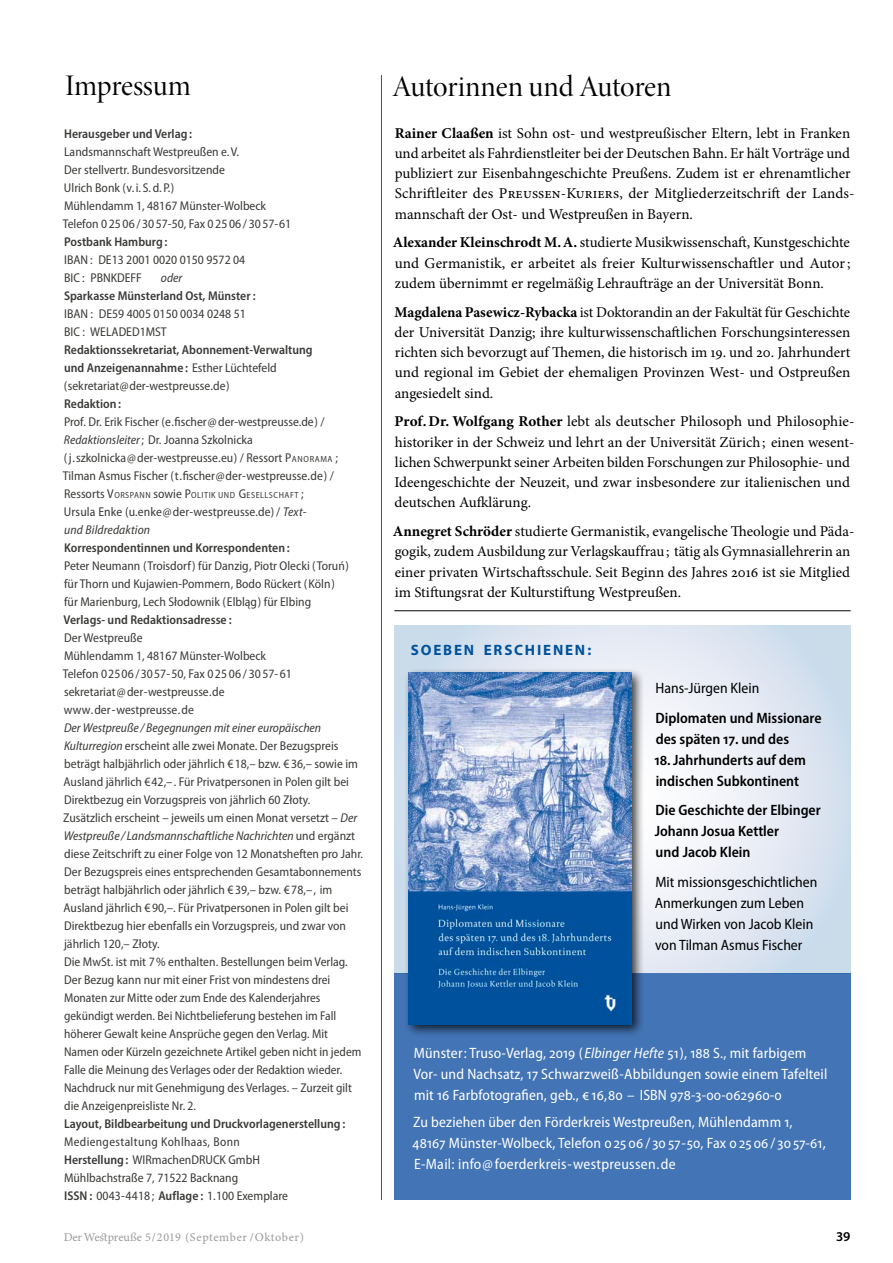
<style>
.page{position:relative;width:893px;height:1263px;background:#fff}
.page>*{position:absolute;margin:0;border:0;box-sizing:border-box;transform-origin:0 0}
.t1{font:30px "Minion Pro Disp";letter-spacing:-.01em;color:#000}
.t2{font:15px/20.2px "Minion Pro";letter-spacing:-.005em;color:#000}
.t3{font:semi-condensed 15px/21px "Myriad Pro";letter-spacing:.01em;color:#fff}
.t4{font:600 semi-condensed 15px/21px "Myriad Pro";color:#000}
.t5{font:semi-condensed 15px/21px "Myriad Pro";color:#000}
.t6{font:700 15px "Myriad Pro";letter-spacing:.12em;color:#00529c}
.t7{font:600 13.5px "Myriad Pro";color:#000}
.t8{font:semi-condensed 12.75px/18px "Myriad Pro";color:#3a3a38}
.t9{font:600 semi-condensed 12.75px/18px "Myriad Pro";color:#3a3a38}
.t10{font:italic semi-condensed 12.75px "Myriad Pro";color:#3a3a38}
.t11{font:12px "Minion Pro Capt";letter-spacing:.04em;color:#9c9c9c}
.t12{font:semi-condensed 8.85px "Myriad Pro";letter-spacing:.055em;color:#3a3a38}
.s1{font-weight:700}
.s2{font-weight:400}
.s3{font-style:italic}
.s4{font-style:inherit}
.s5{font-size:8.85px}
.s6{font-size:12.75px}
.s7{font-weight:600}
</style>
<div class="page">
<div style="left:394px;top:974px;width:457px;height:226px;background:#4374b5"></div>
<svg style="left:394px;top:625px;width:457px;height:349px"></svg>
<hr style="left:381px;top:75px;width:1px;height:1125px;background:#554f49">
<hr style="left:394px;top:610px;width:457px;height:1px;background:#000">
<div style="left:403px;top:668px;width:242px;height:370px;background:#000;opacity:.75"></div>
<img style="left:408px;top:672px;width:224px;height:352px">
<h1 class="t1" style="left:65px;top:67px;width:127px">Impressum</h1>
<h1 class="t1" style="left:392px;top:68px;width:281px">Autorinnen und Autoren</h1>
<p class="t2" style="left:395px;top:123px;width:461px"><span class="s1">Rainer Claaßen</span> ist Sohn ost- und westpreußischer Eltern, lebt in Franken und arbeitet als Fahrdienstleiter bei der Deutschen Bahn. Er hält Vorträge und publiziert zur Eisenbahngeschichte Preußens. Zudem ist er ehrenamtlicher Schriftleiter des Preussen-Kuriers, der Mitgliederzeitschrift der Lands&shy;mannschaft der Ost- und Westpreußen in Bayern.</p>
<p class="t2" style="left:393px;top:232px;width:459px;text-align:justify"><span class="s1">Alexander Kleinschrodt M.A.</span> studierte Musikwissenschaft, Kunstgeschichte und Germanistik, er arbeitet als freier Kulturwissenschaftler und Autor; zudem übernimmt er regelmäßig Lehraufträge an der Universität Bonn.</p>
<p class="t2" style="left:394px;top:302px;width:457px;text-align:justify"><span class="s1">Magdalena Pasewicz-Rybacka</span> ist Doktorandin an der Fakultät für Geschichte der Universität Danzig; ihre kulturwissenschaftlichen Forschungsinteressen richten sich bevorzugt auf Themen, die historisch im 19. und 20. Jahrhundert und regional im Gebiet der ehemaligen Provinzen West- und Ostpreußen angesiedelt sind.</p>
<p class="t2" style="left:394px;top:411px;width:461px"><span class="s1">Prof.Dr. Wolfgang Rother</span> lebt als deutscher Philosoph und Philosophie&shy;historiker in der Schweiz und lehrt an der Universität Zürich; einen wesent&shy;lichen Schwerpunkt seiner Arbeiten bilden Forschungen zur Philosophie- und Ideengeschichte der Neuzeit, und zwar insbesondere zur italienischen und deutschen Aufklärung.</p>
<p class="t2" style="left:393px;top:521px;width:461px"><span class="s1">Annegret Schröder</span> studierte Germanistik, evangelische Theologie und Päda&shy;gogik, zudem Ausbildung zur Verlagskauffrau; tätig als Gymnasiallehrerin an einer privaten Wirtschaftsschule. Seit Beginn des Jahres 2016 ist sie Mitglied im Stiftungsrat der Kulturstiftung Westpreußen.</p>
<p class="t9" style="left:64px;top:125px;width:129px">Herausgeber und Verlag:</p>
<p class="t8" style="left:63px;top:143px;width:230px">Landsmannschaft Westpreußen e. V.<br>Der stellvertr. Bundesvorsitzende<br>Ulrich Bonk (v. i. S.d. P.)<br>Mühlendamm 1, 48167 Münster-Wolbeck Telefon 0 25 06 / 30 57-50, Fax 0 25 06 / 30 57-61</p>
<p class="t9" style="left:64px;top:233px;width:105px">Postbank Hamburg :</p>
<p class="t8" style="left:64px;top:251px;width:183px">IBAN: DE13 2001 0020 0150 9572 04<br>BIC : PBNKDEFF</p>
<p class="t10" style="left:161px;top:270px;width:23px">oder</p>
<p class="t9" style="left:64px;top:287px;width:193px">Sparkasse Münsterland Ost, Münster :</p>
<p class="t8" style="left:64px;top:305px;width:183px">IBAN : DE59 4005 0150 0034 0248 51<br>BIC : WELADED1MST</p>
<p class="t9" style="left:64px;top:341px;width:250px">Redaktionssekretariat, Abonnement-Verwaltung und Anzeigenannahme : <span class="s2">Esther Lüchtefeld (sekretariat@der-westpreusse.de)</span></p>
<p class="t9" style="left:64px;top:395px;width:58px">Redaktion:</p>
<p class="t8" style="left:63px;top:413px;width:277px">Prof. Dr. Erik Fischer (e.fischer@ der-westpreusse.de) / <span class="s3">Redaktionsleiter</span>; Dr. Joanna Szkolnicka<br>( j.szkolnicka@der-westpreusse.eu) / Ressort <span class="s4">P</span><span class="s5">ANORAMA</span> <span class="s4">; </span>Tilman Asmus Fischer (t.fischer@der-westpreusse.de) /</p>
<p class="t12" style="left:64px;top:490px;width:241px"><span class="s6">Ressorts</span> <span class="s6">V</span>ORSPANN <span class="s6">sowie</span> <span class="s6">P</span>OLITIK UND <span class="s6">-G</span> ESELLSCHAFT <span class="s6">;</span></p>
<p class="t8" style="left:64px;top:503px;width:244px">Ursula Enke (u.enke@der-westpreusse.de)/ <span class="s3">Text&shy;und Bildredaktion</span></p>
<p class="t9" style="left:64px;top:538px;width:227px">Korrespondentinnen und Korrespondenten:</p>
<p class="t8" style="left:64px;top:557px;width:286px">Peter Neumann (Troisdorf ) für Danzig, Piotr Olecki (Toruń) für Thorn und Kujawien-Pommern, Bodo Rückert (Köln) für Marienburg, Lech Słodownik (Elbląg) für Elbing</p>
<p class="t9" style="left:64px;top:610px;width:170px">Verlags- und Redaktionsadresse :</p>
<p class="t8" style="left:63px;top:629px;width:231px">Der Westpreuße<br>Mühlendamm 1, 48167 Münster-Wolbeck<br>Telefon 02506/3057-50, Fax 02506 /3057-61 sekretariat@ der-westpreusse.de www.der-westpreusse.de</p>
<p class="t8" style="left:63px;top:719px;width:301px"><span class="s3">Der Westpreuße / Begegnungen mit einer europäischen Kulturregion</span> erscheint alle zwei Monate. Der Bezugspreis beträgt halbjährlich oder jährlich €18,– bzw. € 36,– sowie im Ausland jährlich €42,–. Für Privatpersonen in Polen gilt bei Direktbezug ein Vorzugspreis von jährlich 60 Złoty.<br>Zusätzlich erscheint – jeweils um einen Monat versetzt – <span class="s3">Der Westpreuße / Landsmannschaftliche Nachrichten</span> und ergänzt diese Zeitschrift zu einer Folge von 12 Monatsheften pro Jahr.<br>Der Bezugspreis eines entsprechenden Gesamtabonnements beträgt halbjährlich oder jährlich € 39,– bzw. € 78,–, im Ausland jährlich € 90,–. Für Privatpersonen in Polen gilt bei Direktbezug hier ebenfalls ein Vorzugspreis, und zwar von jährlich 120,– Złoty<span class="s3">.<br></span>Die MwSt. ist mit 7% enthalten. Bestellungen beim Verlag.<br>Der Bezug kann nur mit einer Frist von mindestens drei Monaten zur Mitte oder zum Ende des Kalenderjahres gekündigt werden. Bei Nichtbelieferung bestehen im Fall höherer Gewalt keine Ansprüche gegen den Verlag. Mit Namen oder Kürzeln gezeichnete Artikel geben nicht in jedem Falle die Meinung des Verlages oder der Redaktion wieder.<br>Nachdruck nur mit Genehmigung des Verlages. – Zurzeit gilt die Anzeigenpreisliste Nr. 2.</p>
<p class="t9" style="left:64px;top:1114px;width:283px">Layout, Bildbearbeitung und Druckvorlagenerstellung :</p>
<p class="t8" style="left:64px;top:1133px;width:225px">Mediengestaltung Kohlhaas, Bonn <span class="s7">Herstellung:</span> WIRmachenDRUCK GmbH Mühlbachstraße 7, 71522 Backnang<br><span class="s7">ISSN :</span> 0043-4418 ; <span class="s7">Auflage :</span> 1.100 Exemplare</p>
<p class="t6" style="left:411px;top:640px;width:182px">SOEBEN ERSCHIENEN:</p>
<p class="t5" style="left:655px;top:678px;width:105px">Hans-Jürgen Klein</p>
<p class="t4" style="left:655px;top:707px;width:168px">Diplomaten und Missionare des späten 17. und des</p>
<p class="t4" style="left:654px;top:749px;width:153px">18. Jahrhunderts auf dem indischen Subkontinent</p>
<p class="t4" style="left:655px;top:799px;width:168px">Die Geschichte der Elbinger<br>Johann Josua Kettler<br>und Jacob Klein</p>
<p class="t5" style="left:655px;top:871px;width:164px">Mit missionsgeschichtlichen<br>Anmerkungen zum Leben und Wirken von Jacob Klein von Tilman Asmus Fischer</p>
<p class="t3" style="left:413px;top:1042px;width:415px">Münster: Truso-Verlag, 2019 (<span class="s3">Elbinger Hefte</span> 51), 188 S., mit farbigem<br>Vor- und Nachsatz, 17 Schwarzweiß-Abbildungen sowie einem Tafelteil mit 16 Farbfotografien, geb., € 16,80 – ISBN 978-3-00-062960-0</p>
<p class="t3" style="left:413px;top:1112px;width:415px">Zu beziehen über den Förderkreis Westpreußen, Mühlendamm 1,<br>48167 Münster-Wolbeck, Telefon 0 25 06 / 30 57-50, Fax 0 25 06 / 30 57-61,<br>E-Mail: info@foerderkreis-westpreussen.de</p>
<p class="t11" style="left:64px;top:1228px;width:242px">Der Westpreuße 5/2019 (September /Oktober)</p>
<p class="t7" style="left:836px;top:1227px;width:16px">39</p>
</div>
